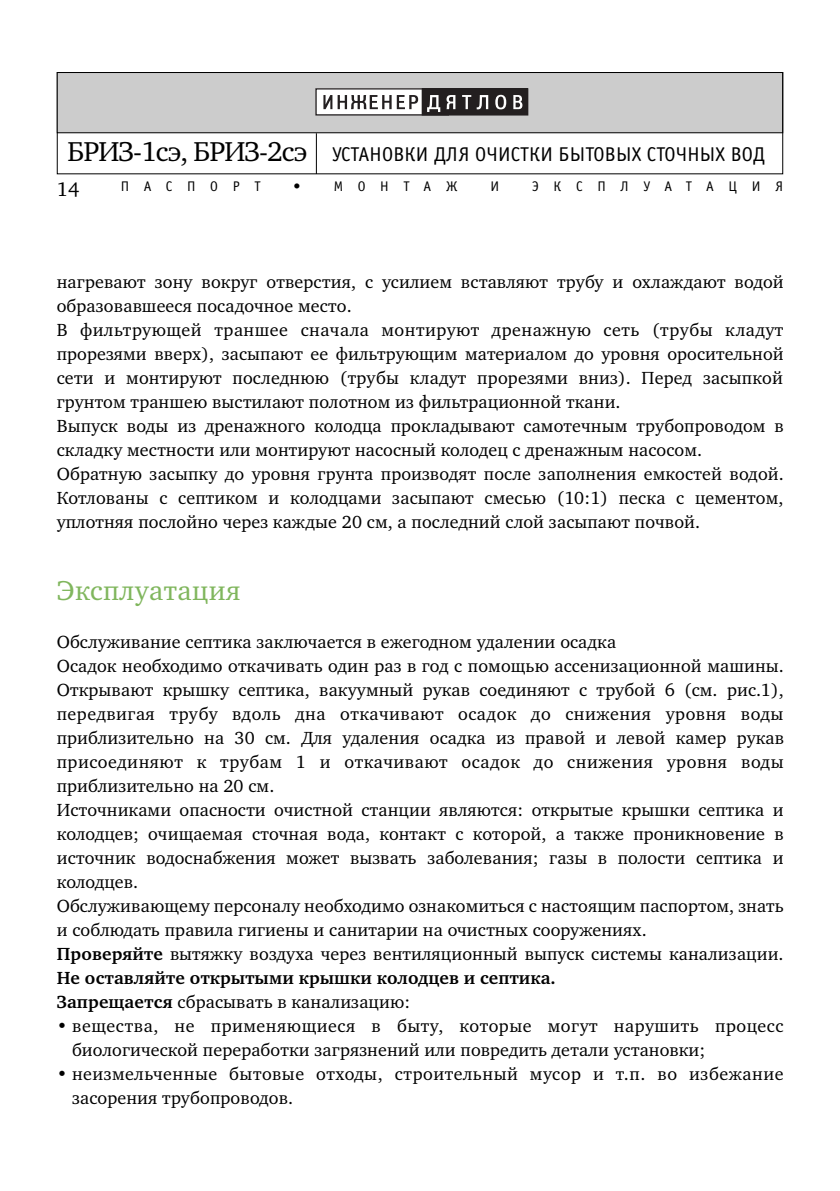
<style>
.page{position:relative;width:840px;height:1191px;background:#fff}
.page>*{position:absolute;margin:0;border:0;box-sizing:border-box;transform-origin:0 0}
.t1{font:28px "Charter C";letter-spacing:-.035em;color:#000}
.t2{font:28px "Charter C";letter-spacing:.015em;color:#80b65d}
.t3{font:20px "Officina Sans C";letter-spacing:.01em;color:#000}
.t4{font:20px "Charter C";color:#000}
.t5{font:18px/24px "Charter C";letter-spacing:.005em;color:#000}
.t6{font:18px/24px "Charter C";letter-spacing:.03em;color:#000}
.t7{font:14px "Officina Sans C";letter-spacing:1.05em;color:#000}
.s1{font-weight:700}
</style>
<div class="page">
<div style="left:58px;top:73px;width:723px;height:59px;background:#ccc"></div>
<div style="left:316px;top:89px;width:132px;height:26px;background:#fff"></div>
<div style="left:315px;top:88px;width:134px;height:27px;border:1px solid #231f20"></div>
<div style="left:422px;top:89px;width:105px;height:26px;background:#231f20"></div>
<div style="left:421px;top:88px;width:107px;height:27px;border:1px solid #231f20"></div>
<svg style="left:323px;top:95px;width:95px;height:14px"></svg>
<svg style="left:427px;top:95px;width:13px;height:17px"></svg>
<svg style="left:446px;top:95px;width:9px;height:14px"></svg>
<svg style="left:462px;top:95px;width:26px;height:14px"></svg>
<svg style="left:495px;top:95px;width:11px;height:14px"></svg>
<svg style="left:513px;top:95px;width:9px;height:14px"></svg>
<div style="left:57px;top:72px;width:725px;height:61px;border:1px solid #000"></div>
<hr style="left:316px;top:133px;width:1px;height:41px;background:#000">
<h1 class="t1" style="left:68px;top:141px;width:241px">БРИЗ-1сэ, БРИЗ-2сэ</h1>
<p class="t4" style="left:57px;top:181px;width:24px">14</p>
<p class="t3" style="left:332px;top:143px;width:434px">УСТАНОВКИ ДЛЯ ОЧИСТКИ БЫТОВЫХ СТОЧНЫХ ВОД</p>
<p class="t7" style="left:121px;top:178px;width:141px">ПАСПОРТ</p>
<p class="t7" style="left:293px;top:178px;width:165px">• МОНТАЖ</p>
<p class="t7" style="left:490px;top:178px;width:10px">И</p>
<p class="t7" style="left:532px;top:178px;width:252px">ЭКСПЛУАТАЦИЯ</p>
<p class="t5" style="left:57px;top:271px;width:728px">нагревают зону вокруг отверстия, с усилием вставляют трубу и охлаждают водой образовавшееся посадочное место.<br>В фильтрующей траншее сначала монтируют дренажную сеть (трубы кладут прорезями вверх), засыпают ее фильтрующим материалом до уровня оросительной сети и монтируют последнюю (трубы кладут прорезями вниз). Перед засыпкой грунтом траншею выстилают полотном из фильтрационной ткани.<br>Выпуск воды из дренажного колодца прокладывают самотечным трубопроводом в складку местности или монтируют насосный колодец с дренажным насосом.<br>Обратную засыпку до уровня грунта производят после заполнения емкостей водой.<br>Котлованы с септиком и колодцами засыпают смесью (10:1) песка с цементом, уплотняя послойно через каждые 20 см, а последний слой засыпают почвой.</p>
<h1 class="t2" style="left:57px;top:580px;width:185px">Эксплуатация</h1>
<p class="t5" style="left:57px;top:631px;width:728px">Обслуживание септика заключается в ежегодном удалении осадка<br>Осадок необходимо откачивать один раз в год с помощью ассенизационной машины.<br>Открывают крышку септика, вакуумный рукав соединяют с трубой 6 (см. рис.1), передвигая трубу вдоль дна откачивают осадок до снижения уровня воды приблизительно на 30 см. Для удаления осадка из правой и левой камер рукав присоединяют к трубам 1 и откачивают осадок до снижения уровня воды приблизительно на 20 см.<br>Источниками опасности очистной станции являются: открытые крышки септика и колодцев; очищаемая сточная вода, контакт с которой, а также проникновение в источник водоснабжения может вызвать заболевания; газы в полости септика и колодцев.<br>Обслуживающему персоналу необходимо ознакомиться с настоящим паспортом, знать и соблюдать правила гигиены и санитарии на очистных сооружениях.<br><span class="s1">Проверяйте</span> вытяжку воздуха через вентиляционный выпуск системы канализации.<br><span class="s1">Не оставляйте открытыми крышки колодцев и септика.<br>Запрещается</span> сбрасывать в канализацию:</p>
<p class="t5" style="left:72px;top:1015px;width:712px;text-indent:-15px">• вещества, не применяющиеся в быту, которые могут нарушить процесс биологической переработки загрязнений или повредить детали установки;</p>
<p class="t6" style="left:72px;top:1063px;width:712px;text-indent:-15px">• неизмельченные бытовые отходы, строительный мусор и т.п. во избежание засорения трубопроводов.</p>
</div>
